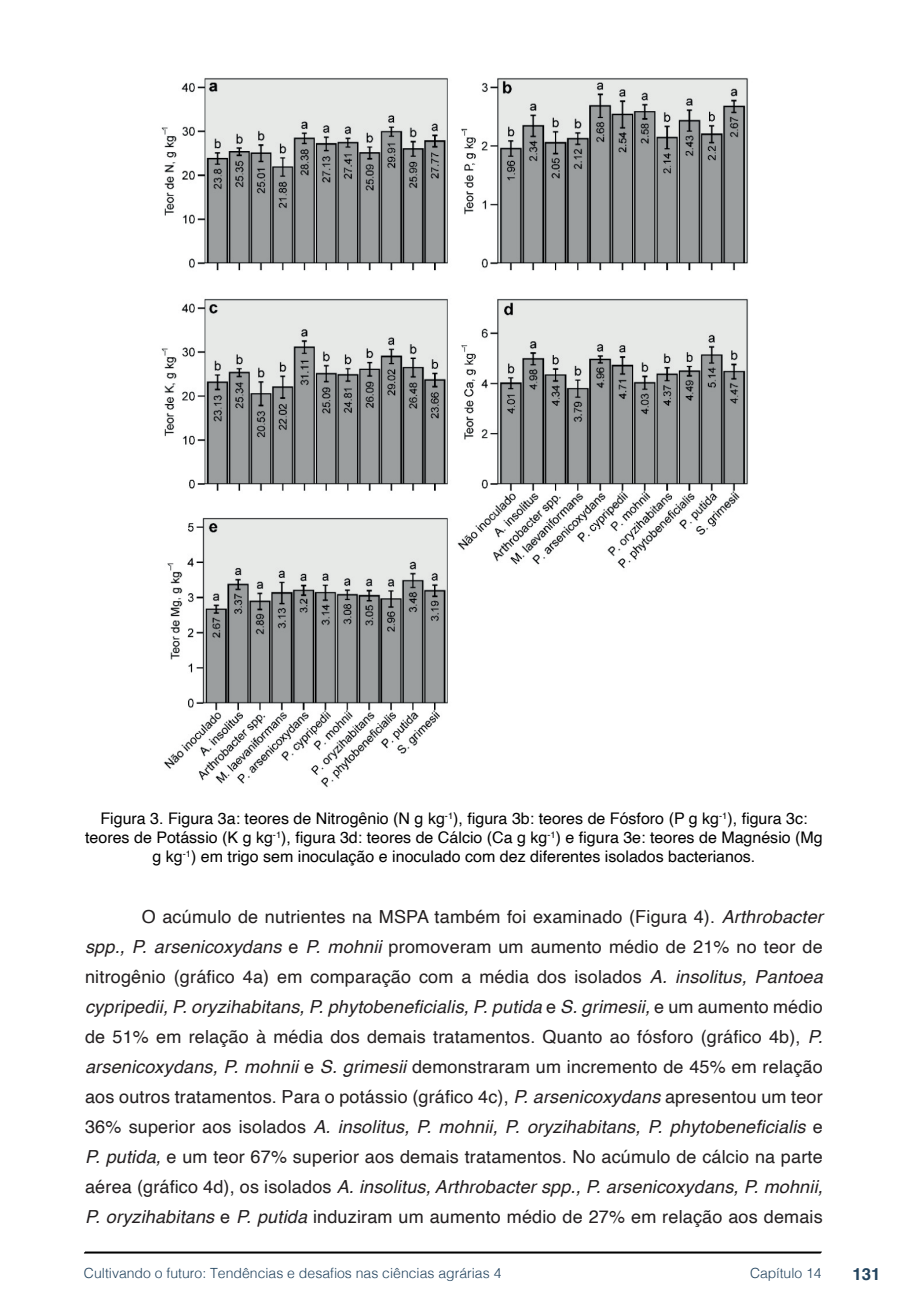
<style>
.page{position:relative;width:908px;height:1304px;background:#fff}
.page>*{position:absolute;margin:0;border:0;box-sizing:border-box;transform-origin:0 0}
.txt{font:18px/30px "Helvetica";letter-spacing:.01em;color:#231f20;text-align:justify}
.t1{font:700 16.8px "Helvetica";color:#23445f}
.imagens_graf_tab{font:16px/19.2px "Helvetica";color:#000;text-align:center}
.t2{font:300 14px "Helvetica";color:#23445f}
.s1{font-style:italic}
</style>
<div class="page">
<svg style="left:84px;top:1251px;width:737px;height:3px;background:#515151"></svg>
<img style="left:161px;top:78px;width:587px;height:710px">
<p class="imagens_graf_tab" style="left:85px;top:809px;width:738px">Figura 3. Figura 3a: teores de Nitrogênio (N g kg<sup>-1</sup>), figura 3b: teores de Fósforo (P g kg<sup>-1</sup>), figura 3c: teores de Potássio (K g kg<sup>-1</sup>), figura 3d: teores de Cálcio (Ca g kg<sup>-1</sup>) e figura 3e: teores de Magnésio (Mg g kg<sup>-1</sup>) em trigo sem inoculação e inoculado com dez diferentes isolados bacterianos.</p>
<p class="txt" style="left:85px;top:902px;width:739px;text-indent:57px">O acúmulo de nutrientes na MSPA também foi examinado (Figura 4). <span class="s1">Arthrobacter spp., P. arsenicoxydans</span> e <span class="s1">P. mohnii</span> promoveram um aumento médio de 21% no teor de nitrogênio (gráfico 4a) em comparação com a média dos isolados <span class="s1">A. insolitus, Pantoea cypripedii, P. oryzihabitans, P. phytobeneficialis, P. putida</span> e <span class="s1">S. grimesii,</span> e um aumento médio de 51% em relação à média dos demais tratamentos. Quanto ao fósforo (gráfico 4b), <span class="s1">P. arsenicoxydans, P. mohnii</span> e <span class="s1">S. grimesii</span> demonstraram um incremento de 45% em relação aos outros tratamentos. Para o potássio (gráfico 4c), <span class="s1">P. arsenicoxydans</span> apresentou um teor 36% superior aos isolados <span class="s1">A. insolitus, P. mohnii, P. oryzihabitans, P. phytobeneficialis</span> e <span class="s1">P. putida,</span> e um teor 67% superior aos demais tratamentos. No acúmulo de cálcio na parte aérea (gráfico 4d), os isolados <span class="s1">A. insolitus, Arthrobacter spp., P. arsenicoxydans, P. mohnii, P. oryzihabitans</span> e <span class="s1">P. putida</span> induziram um aumento médio de 27% em relação aos demais</p>
<p class="t2" style="left:84px;top:1261px;width:419px">Cultivando o futuro: Tendências e desafios nas ciências agrárias 4</p>
<p class="t2" style="left:749px;top:1261px;width:73px">Capítulo 14</p>
<p class="t1" style="left:851px;top:1264px;width:30px">131</p>
</div>
